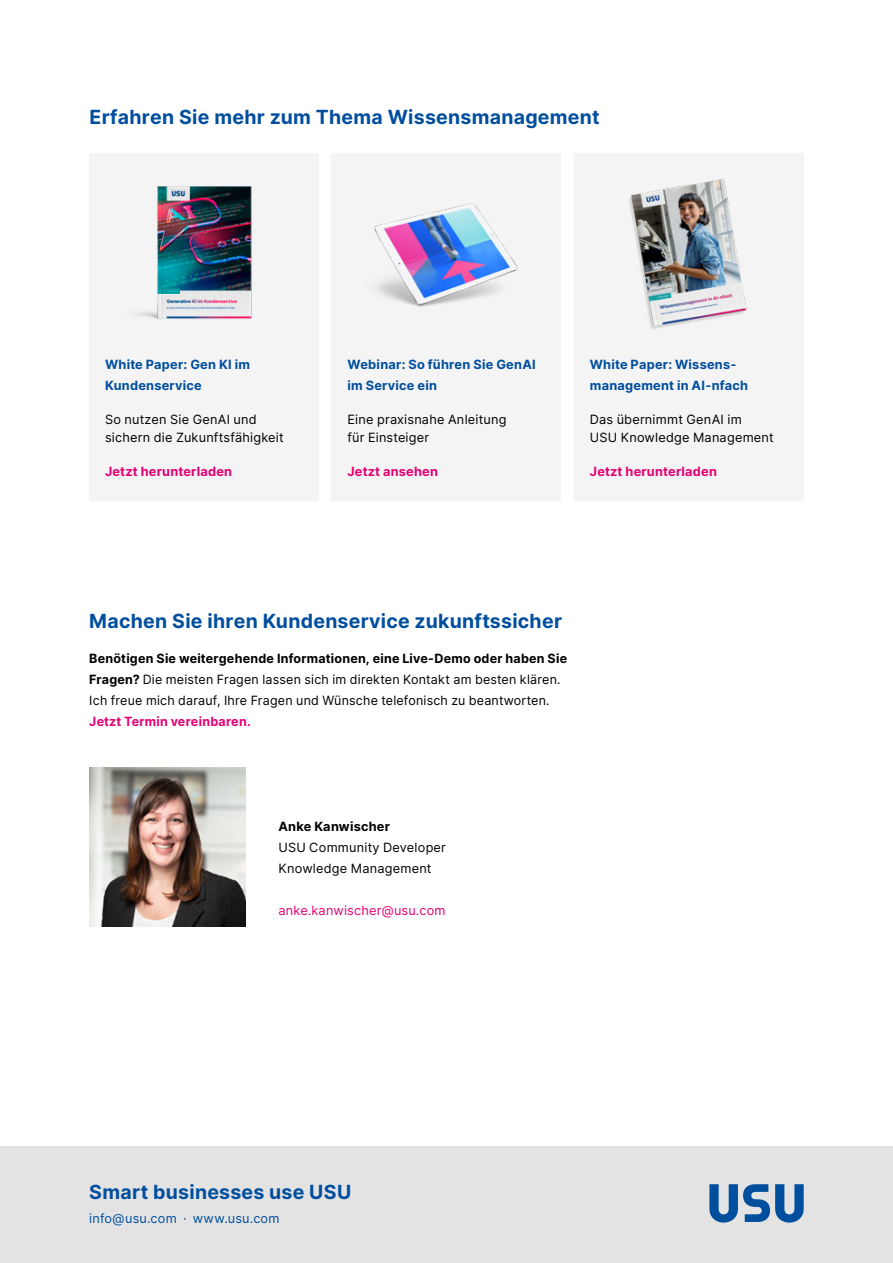
<style>
.page{position:relative;width:893px;height:1263px;background:#fff}
.page>*{position:absolute;margin:0;border:0;box-sizing:border-box;transform-origin:0 0}
.t1{font:700 19.5px "Inter";letter-spacing:.015em;color:#004e9e}
.t2{font:12.75px/18px "Inter";letter-spacing:.015em;color:#000}
.t3{font:700 12.75px/21px "Inter";letter-spacing:.02em;color:#004e9e}
.t4{font:700 12.75px "Inter";letter-spacing:.015em;color:#e50075}
.t5{font:12.75px "Inter";letter-spacing:.015em;color:#004e9e}
.t6{font:12.75px "Inter";letter-spacing:.015em;color:#e50075}
.t7{font:700 12.75px "Inter";letter-spacing:.015em;color:#000}
.s1{font-weight:700}
</style>
<div class="page">
<div style="left:0;top:1146px;width:893px;height:117px;background:#e3e3e3"></div>
<svg style="left:709px;top:1184px;width:95px;height:38px"></svg>
<div style="left:332px;top:153px;width:229px;height:347px;background:#f4f4f4"></div>
<div style="left:574px;top:153px;width:230px;height:347px;background:#f4f4f4"></div>
<img style="left:629px;top:179px;width:118px;height:150px">
<div style="left:89px;top:153px;width:230px;height:347px;background:#f4f4f4"></div>
<img style="left:137px;top:186px;width:115px;height:133px">
<img style="left:374px;top:203px;width:144px;height:104px">
<img style="left:89px;top:768px;width:156px;height:158px">
<h1 class="t1" style="left:90px;top:102px;width:512px">Erfahren Sie mehr zum Thema Wissensmanagement</h1>
<p class="t3" style="left:105px;top:353px;width:147px">White Paper: Gen KI im<br>Kundenservice</p>
<p class="t2" style="left:105px;top:410px;width:180px">So nutzen Sie GenAI und sichern die Zukunftsfähigkeit</p>
<p class="t4" style="left:105px;top:462px;width:129px">Jetzt herunterladen</p>
<p class="t3" style="left:347px;top:353px;width:190px">Webinar: So führen Sie GenAI im Service ein</p>
<p class="t2" style="left:347px;top:410px;width:161px">Eine praxisnahe Anleitung für Einsteiger</p>
<p class="t4" style="left:347px;top:462px;width:92px">Jetzt ansehen</p>
<p class="t3" style="left:590px;top:353px;width:160px">White Paper: Wissens&shy;management in AI-nfach</p>
<p class="t2" style="left:590px;top:410px;width:185px">Das übernimmt GenAI im<br>USU Knowledge Management</p>
<p class="t4" style="left:590px;top:462px;width:129px">Jetzt herunterladen</p>
<h1 class="t1" style="left:89px;top:606px;width:474px">Machen Sie ihren Kundenservice zukunftssicher</h1>
<p class="t2" style="left:89px;top:647px;width:479px;line-height:21px"><span class="s1">Benötigen Sie weitergehende Informationen, eine Live-Demo oder haben Sie<br>Fragen?</span> Die meisten Fragen lassen sich im direkten Kontakt am besten klären.<br>Ich freue mich darauf, Ihre Fragen und Wünsche telefonisch zu beantworten.</p>
<p class="t4" style="left:89px;top:711px;width:163px">Jetzt Termin vereinbaren.</p>
<p class="t7" style="left:279px;top:816px;width:113px">Anke Kanwischer</p>
<p class="t2" style="left:279px;top:836px;width:169px;line-height:21px">USU Community Developer<br>Knowledge Management</p>
<p class="t6" style="left:279px;top:901px;width:169px">anke.kanwischer@usu.com</p>
<h1 class="t1" style="left:89px;top:1177px;width:263px">Smart businesses use USU</h1>
<p class="t5" style="left:89px;top:1209px;width:192px">info@usu.com · www.usu.com</p>
</div>
